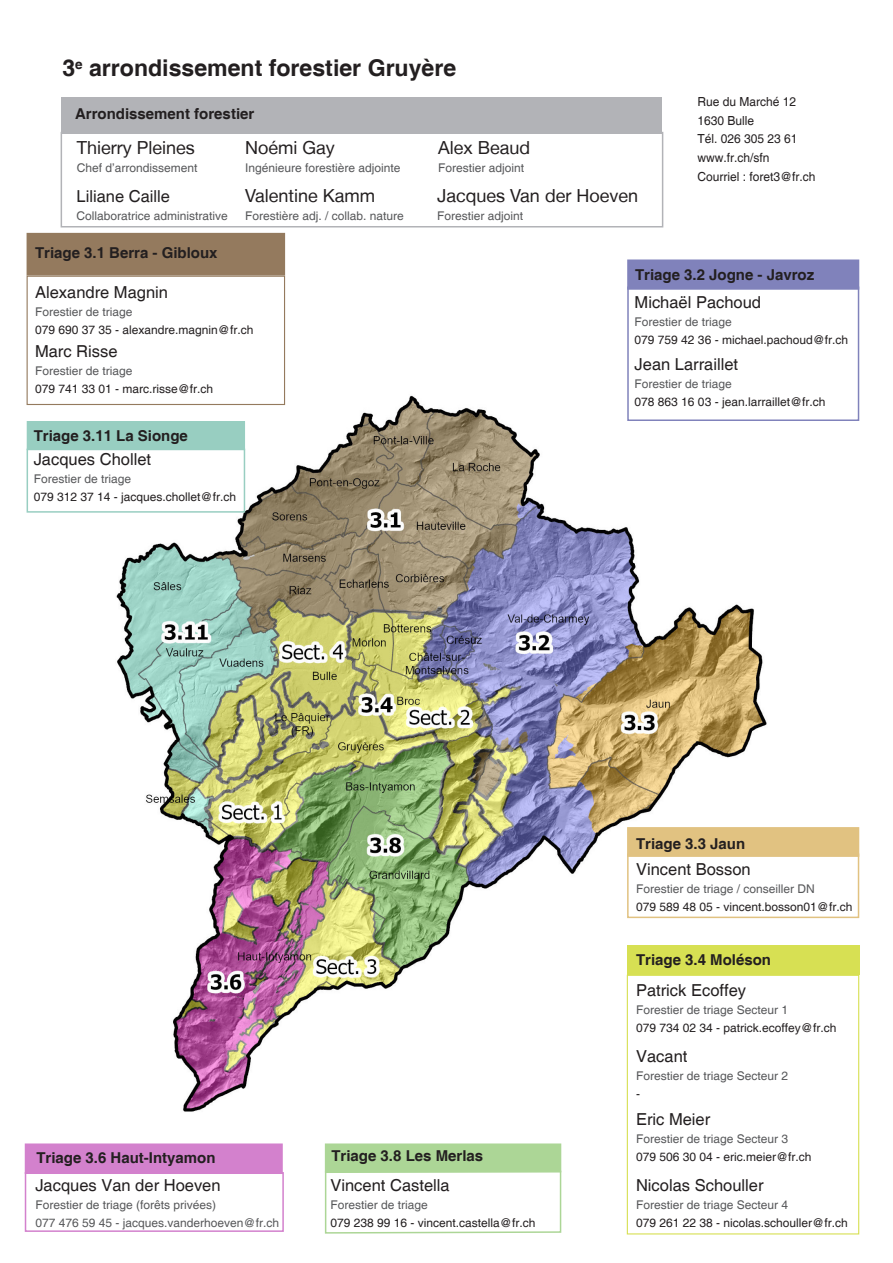
<style>
.page{position:relative;width:893px;height:1263px;background:#fff}
.page>*{position:absolute;margin:0;border:0;box-sizing:border-box;transform-origin:0 0}
.t1{font:700 23.1px "Helvetica";color:#231f20}
.t2{font:18px "Helvetica Neue LT";color:#231f20}
.t3{font:16.5px "Helvetica";color:#231f20}
.t4{font:700 15px "Helvetica";color:#231f20}
.t5{font:12.45px "Helvetica";color:#231f20;scale:.96 1}
.t6{font:12px "Helvetica";color:#57585a}
.t7{font:12px "Helvetica";color:#231f20}
</style>
<div class="page">
<img style="left:116px;top:357px;width:668px;height:774px">
<div style="left:61px;top:132px;width:602px;height:95px;border:2px solid #b2b3b7"></div>
<div style="left:627px;top:259px;width:232px;height:31px;background:#8082bb;border:2px solid #8082bb"></div>
<div style="left:627px;top:286px;width:232px;height:135px;border:2px solid #8082bb"></div>
<div style="left:27px;top:233px;width:258px;height:43px;background:#947a5e;border:2px solid #947a5e"></div>
<div style="left:27px;top:276px;width:258px;height:129px;border:1px solid #947a5e"></div>
<div style="left:25px;top:1143px;width:258px;height:31px;background:#d381cd;border:2px solid #d381cd"></div>
<div style="left:25px;top:1172px;width:259px;height:60px;border:2px solid #d381cd"></div>
<div style="left:326px;top:1144px;width:234px;height:28px;background:#acd696"></div>
<div style="left:325px;top:1143px;width:236px;height:29px;border:2px solid #acd696"></div>
<svg style="left:324px;top:1170px;width:238px;height:64px"></svg>
<div style="left:627px;top:827px;width:232px;height:30px;background:#e1c281;border:2px solid #e1c281"></div>
<div style="left:627px;top:853px;width:232px;height:65px;border:2px solid #e1c281"></div>
<div style="left:61px;top:97px;width:601px;height:36px;background:#b2b3b7"></div>
<div style="left:27px;top:421px;width:218px;height:29px;background:#98cec1"></div>
<div style="left:27px;top:449px;width:218px;height:64px;border:2px solid #98cec1"></div>
<div style="left:627px;top:945px;width:232px;height:30px;background:#d7e053"></div>
<div style="left:627px;top:975px;width:232px;height:259px;border:1px solid #d7e053"></div>
<p class="t1" style="left:62px;top:54px;width:395px">3<sup>e</sup> arrondissement forestier Gruyère</p>
<p class="t4" style="left:75px;top:104px;width:181px">Arrondissement forestier</p>
<p class="t2" style="left:77px;top:136px;width:119px">Thierry Pleines</p>
<p class="t6" style="left:77px;top:160px;width:122px">Chef d’arrondissement</p>
<p class="t3" style="left:77px;top:187px;width:95px">Liliane Caille</p>
<p class="t6" style="left:77px;top:209px;width:153px">Collaboratrice administrative</p>
<p class="t2" style="left:245px;top:137px;width:91px">Noémi Gay</p>
<p class="t6" style="left:245px;top:161px;width:157px">Ingénieure forestière adjointe</p>
<p class="t2" style="left:245px;top:185px;width:132px">Valentine Kamm</p>
<p class="t6" style="left:245px;top:209px;width:160px">Forestière adj. / collab. nature</p>
<p class="t2" style="left:438px;top:137px;width:93px">Alex Beaud</p>
<p class="t6" style="left:438px;top:161px;width:88px">Forestier adjoint</p>
<p class="t2" style="left:437px;top:185px;width:202px">Jacques Van der Hoeven</p>
<p class="t6" style="left:437px;top:209px;width:88px">Forestier adjoint</p>
<p class="t5" style="left:697px;top:94px;width:104px">Rue du Marché 12</p>
<p class="t5" style="left:697px;top:113px;width:61px">1630 Bulle</p>
<p class="t5" style="left:697px;top:132px;width:106px">Tél. 026 305 23 61</p>
<p class="t5" style="left:697px;top:150px;width:77px">www.fr.ch/sfn</p>
<p class="t5" style="left:697px;top:169px;width:125px">Courriel : foret3@fr.ch</p>
<p class="t4" style="left:35px;top:243px;width:184px">Triage 3.1 Berra - Gibloux</p>
<p class="t3" style="left:35px;top:283px;width:134px">Alexandre Magnin</p>
<p class="t6" style="left:35px;top:305px;width:99px">Forestier de triage</p>
<p class="t7" style="left:35px;top:323px;width:220px">079 690 37 35 - alexandre.magnin@fr.ch</p>
<p class="t3" style="left:35px;top:341px;width:84px">Marc Risse</p>
<p class="t6" style="left:35px;top:363px;width:99px">Forestier de triage</p>
<p class="t7" style="left:35px;top:381px;width:180px">079 741 33 01 - marc.risse@fr.ch</p>
<p class="t4" style="left:34px;top:427px;width:156px">Triage 3.11 La Sionge</p>
<h3 class="t3" style="left:34px;top:450px;width:119px">Jacques Chollet</h3>
<p class="t6" style="left:34px;top:472px;width:99px">Forestier de triage</p>
<p class="t7" style="left:34px;top:490px;width:204px">079 312 37 14 - jacques.chollet@fr.ch</p>
<p class="t4" style="left:635px;top:265px;width:181px">Triage 3.2 Jogne - Javroz</p>
<p class="t3" style="left:635px;top:292px;width:128px">Michaël Pachoud</p>
<p class="t6" style="left:635px;top:315px;width:99px">Forestier de triage</p>
<p class="t7" style="left:635px;top:333px;width:215px">079 759 42 36 - michael.pachoud@fr.ch</p>
<p class="t3" style="left:635px;top:355px;width:105px">Jean Larraillet</p>
<p class="t6" style="left:635px;top:377px;width:99px">Forestier de triage</p>
<p class="t7" style="left:635px;top:395px;width:192px">078 863 16 03 - jean.larraillet@fr.ch</p>
<p class="t4" style="left:36px;top:1149px;width:181px">Triage 3.6 Haut-Intyamon</p>
<p class="t3" style="left:35px;top:1175px;width:187px">Jacques Van der Hoeven</p>
<p class="t6" style="left:35px;top:1197px;width:182px">Forestier de triage (forêts privées)</p>
<p class="t6" style="left:35px;top:1215px;width:245px">077 476 59 45 - jacques.vanderhoeven@fr.ch</p>
<p class="t4" style="left:331px;top:1146px;width:153px">Triage 3.8 Les Merlas</p>
<p class="t3" style="left:330px;top:1175px;width:121px">Vincent Castella</p>
<p class="t6" style="left:330px;top:1197px;width:99px">Forestier de triage</p>
<p class="t7" style="left:330px;top:1215px;width:206px">079 238 99 16 - vincent.castella@fr.ch</p>
<p class="t4" style="left:636px;top:834px;width:111px">Triage 3.3 Jaun</p>
<p class="t3" style="left:636px;top:860px;width:116px">Vincent Bosson</p>
<p class="t6" style="left:636px;top:882px;width:180px">Forestier de triage / conseiller DN</p>
<p class="t7" style="left:636px;top:900px;width:218px">079 589 48 05 - vincent.bosson01@fr.ch</p>
<p class="t4" style="left:636px;top:950px;width:137px">Triage 3.4 Moléson</p>
<p class="t3" style="left:636px;top:980px;width:112px">Patrick Ecoffey</p>
<p class="t6" style="left:636px;top:1003px;width:154px">Forestier de triage Secteur 1</p>
<p class="t7" style="left:636px;top:1021px;width:202px">079 734 02 34 - patrick.ecoffey@fr.ch</p>
<p class="t3" style="left:636px;top:1046px;width:53px">Vacant</p>
<p class="t6" style="left:636px;top:1069px;width:154px">Forestier de triage Secteur 2</p>
<p class="t7" style="left:636px;top:1087px;width:5px">-</p>
<p class="t3" style="left:636px;top:1109px;width:76px">Eric Meier</p>
<p class="t6" style="left:636px;top:1131px;width:154px">Forestier de triage Secteur 3</p>
<p class="t7" style="left:636px;top:1149px;width:177px">079 506 30 04 - eric.meier@fr.ch</p>
<p class="t3" style="left:636px;top:1175px;width:129px">Nicolas Schouller</p>
<p class="t6" style="left:636px;top:1197px;width:154px">Forestier de triage Secteur 4</p>
<p class="t7" style="left:636px;top:1215px;width:213px">079 261 22 38 - nicolas.schouller@fr.ch</p>
</div>
